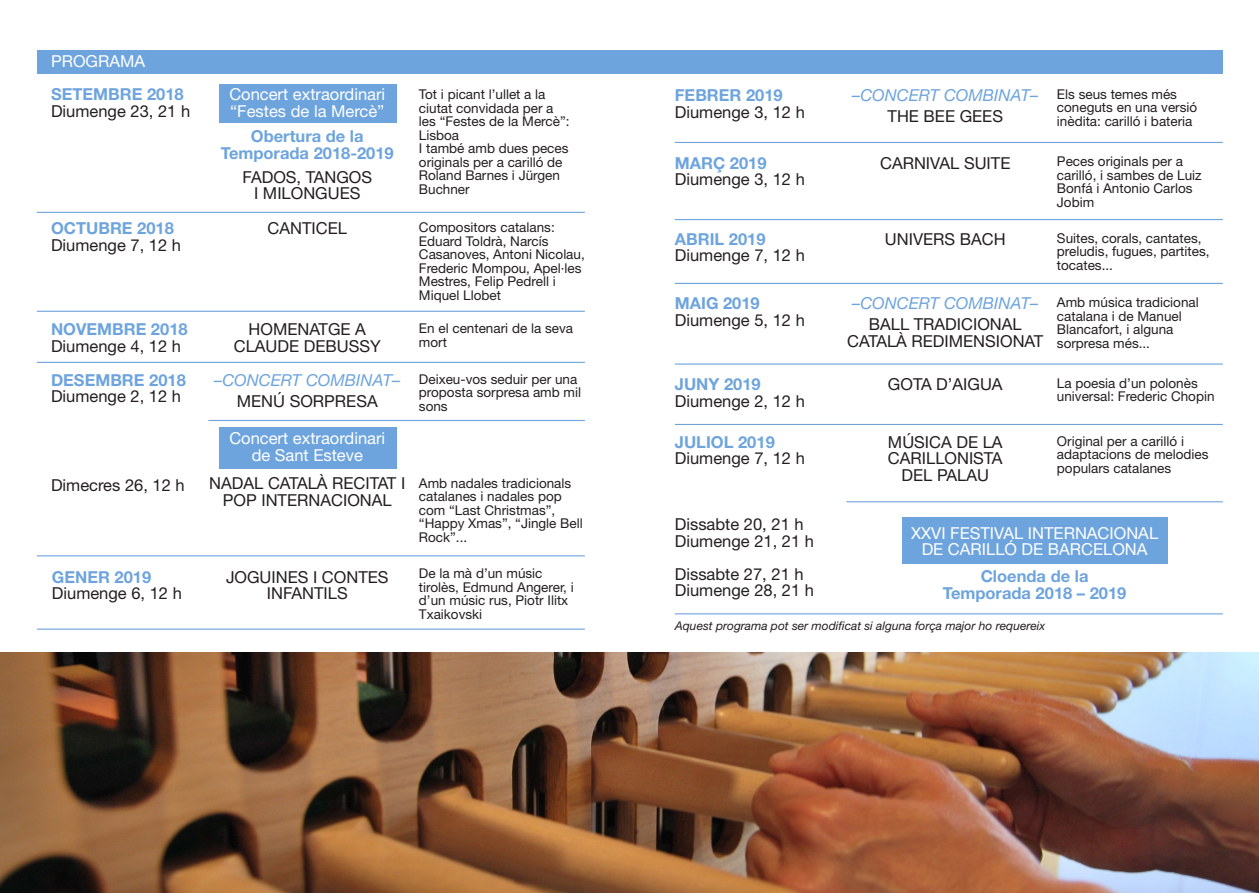
<style>
.page{position:relative;width:1259px;height:893px;background:#fff}
.page>*{position:absolute;margin:0;border:0;box-sizing:border-box;transform-origin:0 0}
.t1{font:16.5px/16.5px "Helvetica Neue";color:#231f20;text-align:center}
.t2{font:700 16.5px "Helvetica Neue";color:#6ea4dd}
.t3{font:16.5px/16.5px "Helvetica Neue";color:#fff}
.t4{font:italic 16.5px "Helvetica Neue";color:#6ea4dd}
.t5{font:13.5px/13.5px "Helvetica Neue";color:#231f20}
.t6{font:italic 12px "Helvetica Neue";color:#231f20}
</style>
<div class="page">
<div style="left:37px;top:50px;width:1185px;height:23px;background:#6ea4dd"></div>
<div style="left:901px;top:517px;width:266px;height:47px;background:#6ea4dd"></div>
<div style="left:219px;top:428px;width:177px;height:41px;background:#6ea4dd"></div>
<div style="left:219px;top:85px;width:177px;height:38px;background:#6ea4dd"></div>
<hr style="left:37px;top:212px;width:548px;height:1px;background:#6ea4dd">
<hr style="left:37px;top:311px;width:548px;height:1px;background:#6ea4dd">
<hr style="left:675px;top:142px;width:547px;height:1px;background:#6ea4dd">
<hr style="left:37px;top:362px;width:548px;height:1px;background:#6ea4dd">
<hr style="left:675px;top:219px;width:547px;height:1px;background:#6ea4dd">
<hr style="left:675px;top:613px;width:547px;height:1px;background:#6ea4dd">
<hr style="left:37px;top:555px;width:548px;height:1px;background:#6ea4dd">
<hr style="left:37px;top:629px;width:548px;height:1px;background:#6ea4dd">
<hr style="left:675px;top:283px;width:547px;height:1px;background:#6ea4dd">
<hr style="left:675px;top:424px;width:547px;height:1px;background:#6ea4dd">
<hr style="left:675px;top:363px;width:547px;height:2px;background:#6ea4dd">
<hr style="left:208px;top:420px;width:377px;height:1px;background:#6ea4dd">
<hr style="left:846px;top:501px;width:376px;height:1px;background:#6ea4dd">
<img style="left:0;top:653px;width:1259px;height:240px">
<p class="t3" style="left:51px;top:53px;width:96px">PROGRAMA</p>
<p class="t2" style="left:51px;top:84px;width:134px">SETEMBRE 2018</p>
<p class="t1" style="left:51px;top:102px;width:141px">Diumenge 23, 21 h</p>
<p class="t2" style="left:51px;top:218px;width:124px">OCTUBRE 2018</p>
<p class="t1" style="left:51px;top:237px;width:131px">Diumenge 7, 12 h</p>
<p class="t2" style="left:51px;top:319px;width:138px">NOVEMBRE 2018</p>
<p class="t1" style="left:51px;top:338px;width:131px">Diumenge 4, 12 h</p>
<p class="t2" style="left:51px;top:370px;width:136px">DESEMBRE 2018</p>
<p class="t1" style="left:51px;top:388px;width:131px">Diumenge 2, 12 h</p>
<p class="t1" style="left:51px;top:476px;width:135px">Dimecres 26, 12 h</p>
<p class="t2" style="left:52px;top:567px;width:101px">GENER 2019</p>
<p class="t1" style="left:52px;top:585px;width:131px">Diumenge 6, 12 h</p>
<p class="t3" style="left:229px;top:86px;width:157px">Concert extraordinari “Festes de la Mercè”</p>
<p class="t2" style="left:251px;top:126px;width:114px">Obertura de la</p>
<p class="t2" style="left:221px;top:142px;width:174px">Temporada 2018-2019</p>
<p class="t1" style="left:242px;top:168px;width:131px">FADOS, TANGOS</p>
<p class="t1" style="left:254px;top:185px;width:108px">I MILONGUES</p>
<p class="t1" style="left:267px;top:220px;width:81px">CANTICEL</p>
<p class="t1" style="left:249px;top:321px;width:119px">HOMENATGE A</p>
<p class="t1" style="left:234px;top:338px;width:148px">CLAUDE DEBUSSY</p>
<p class="t4" style="left:214px;top:370px;width:188px">–CONCERT COMBINAT–</p>
<p class="t1" style="left:237px;top:393px;width:142px">MENÚ SORPRESA</p>
<p class="t3" style="left:229px;top:430px;width:157px">Concert extraordinari</p>
<p class="t3" style="left:252px;top:447px;width:113px">de Sant Esteve</p>
<p class="t1" style="left:209px;top:475px;width:197px">NADAL CATALÀ RECITAT I<br>POP INTERNACIONAL</p>
<p class="t1" style="left:226px;top:569px;width:164px">JOGUINES I CONTES<br>INFANTILS</p>
<p class="t5" style="left:419px;top:87px;width:152px">Tot i picant l’ullet a la ciutat convidada per a les “Festes de la Mercè”:<br>Lisboa</p>
<p class="t5" style="left:419px;top:141px;width:151px">I també amb dues peces originals per a carilló de<br>Roland Barnes i Jürgen<br>Buchner</p>
<p class="t5" style="left:419px;top:220px;width:167px">Compositors catalans:<br>Eduard Toldrà, Narcís<br>Casanoves, Antoni Nicolau,<br>Frederic Mompou, Apel·les<br>Mestres, Felip Pedrell i<br>Miquel Llobet</p>
<p class="t5" style="left:419px;top:321px;width:156px">En el centenari de la seva mort</p>
<p class="t5" style="left:419px;top:372px;width:164px">Deixeu-vos seduir per una proposta sorpresa amb mil sons</p>
<p class="t5" style="left:419px;top:476px;width:154px">Amb nadales tradicionals catalanes i nadales pop com “Last Christmas”,</p>
<p class="t5" style="left:419px;top:517px;width:165px">“Happy Xmas”, “Jingle Bell<br>Rock”...</p>
<p class="t5" style="left:419px;top:567px;width:156px">De la mà d’un músic tirolès, Edmund Angerer, i d’un músic rus, Piotr Ilitx<br>Txaikovski</p>
<p class="t2" style="left:675px;top:85px;width:109px">FEBRER 2019</p>
<p class="t1" style="left:675px;top:103px;width:131px">Diumenge 3, 12 h</p>
<p class="t4" style="left:852px;top:85px;width:188px">–CONCERT COMBINAT–</p>
<p class="t1" style="left:887px;top:108px;width:117px">THE BEE GEES</p>
<p class="t5" style="left:1057px;top:87px;width:142px">Els seus temes més coneguts en una versió inèdita: carilló i bateria</p>
<p class="t2" style="left:675px;top:153px;width:93px">MARÇ 2019</p>
<p class="t1" style="left:675px;top:171px;width:131px">Diumenge 3, 12 h</p>
<p class="t1" style="left:880px;top:154px;width:132px">CARNIVAL SUITE</p>
<p class="t5" style="left:1057px;top:155px;width:146px">Peces originals per a carilló, i sambes de Luiz<br>Bonfá i Antonio Carlos<br>Jobim</p>
<p class="t2" style="left:675px;top:229px;width:92px">ABRIL 2019</p>
<p class="t1" style="left:675px;top:247px;width:131px">Diumenge 7, 12 h</p>
<p class="t1" style="left:885px;top:230px;width:122px">UNIVERS BACH</p>
<p class="t5" style="left:1057px;top:231px;width:154px">Suites, corals, cantates, preludis, fugues, partites, tocates...</p>
<p class="t2" style="left:675px;top:293px;width:86px">MAIG 2019</p>
<p class="t1" style="left:675px;top:312px;width:131px">Diumenge 5, 12 h</p>
<p class="t4" style="left:852px;top:294px;width:188px">–CONCERT COMBINAT–</p>
<p class="t1" style="left:869px;top:316px;width:154px">BALL TRADICIONAL</p>
<p class="t1" style="left:847px;top:333px;width:197px">CATALÀ REDIMENSIONAT</p>
<p class="t5" style="left:1057px;top:295px;width:143px">Amb música tradicional catalana i de Manuel<br>Blancafort, i alguna sorpresa més...</p>
<p class="t2" style="left:675px;top:374px;width:87px">JUNY 2019</p>
<p class="t1" style="left:675px;top:392px;width:131px">Diumenge 2, 12 h</p>
<p class="t1" style="left:888px;top:376px;width:116px">GOTA D’AIGUA</p>
<p class="t5" style="left:1057px;top:376px;width:159px">La poesia d’un polonès universal: Frederic Chopin</p>
<p class="t2" style="left:675px;top:432px;width:101px">JULIOL 2019</p>
<p class="t1" style="left:675px;top:450px;width:131px">Diumenge 7, 12 h</p>
<p class="t1" style="left:888px;top:434px;width:116px">MÚSICA DE LA</p>
<p class="t1" style="left:888px;top:450px;width:116px">CARILLONISTA</p>
<p class="t1" style="left:901px;top:467px;width:89px">DEL PALAU</p>
<p class="t5" style="left:1057px;top:434px;width:153px">Original per a carilló i adaptacions de melodies populars catalanes</p>
<p class="t1" style="left:675px;top:516px;width:130px">Dissabte 20, 21 h</p>
<p class="t1" style="left:675px;top:532px;width:141px">Diumenge 21, 21 h</p>
<p class="t1" style="left:675px;top:565px;width:130px">Dissabte 27, 21 h</p>
<p class="t1" style="left:675px;top:582px;width:141px">Diumenge 28, 21 h</p>
<p class="t3" style="left:911px;top:524px;width:249px">XXVI FESTIVAL INTERNACIONAL</p>
<p class="t3" style="left:921px;top:541px;width:227px">DE CARILLÓ DE BARCELONA</p>
<p class="t2" style="left:980px;top:566px;width:109px">Cloenda de la</p>
<p class="t2" style="left:942px;top:582px;width:185px">Temporada 2018 – 2019</p>
<p class="t6" style="left:675px;top:619px;width:372px">Aquest programa pot ser modificat si alguna força major ho requereix</p>
</div>
